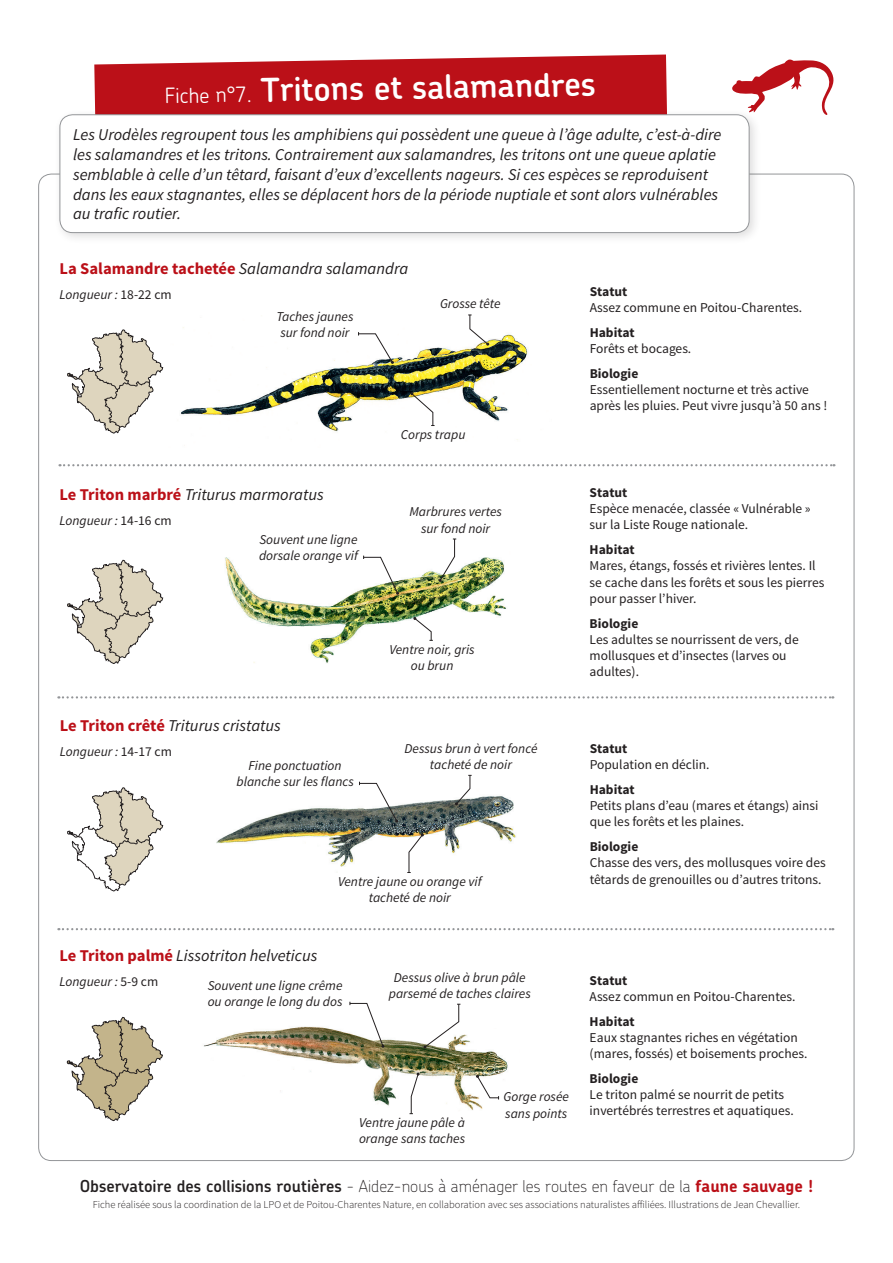
<style>
.page{position:relative;width:893px;height:1263px;background:#fff}
.page>*{position:absolute;margin:0;border:0;box-sizing:border-box;transform-origin:0 0}
.t1{font:600 33px "Chevin";color:#fff}
.t2{font:italic 16.5px/19.8px "Source Sans Pro";color:#231f20}
.t3{font:100 16.5px "Chevin";color:#231f20}
.t4{font:700 16.5px "Source Sans Pro";color:#bb1018}
.t5{font:13.5px/16.2px "Source Sans Pro";color:#231f20}
.t6{font:italic 13.5px/16.2px "Source Sans Pro";color:#231f20}
.t7{font:700 13.5px "Source Sans Pro";color:#231f20}
.t8{font:300 10.5px "Source Sans Pro";color:#231f20}
.s1{font-weight:300;font-size:21px}
.s2{font-weight:400;font-style:italic;color:#231f20}
.s3{font-style:normal}
.s4{font-weight:700;font-style:normal;color:#bb1018}
.s5{font-weight:600}
.s6{font-weight:700;color:#bb1018}
</style>
<div class="page">
<img style="left:180px;top:327px;width:348px;height:113px">
<img style="left:216px;top:774px;width:300px;height:93px">
<img style="left:225px;top:538px;width:281px;height:125px">
<img style="left:204px;top:1026px;width:304px;height:89px">
<svg style="left:94px;top:55px;width:573px;height:53px;background:#c0242c"></svg>
<div style="left:53px;top:108px;width:708px;height:136px;background:#231f20;opacity:.15"></div>
<div style="left:60px;top:115px;width:689px;height:118px;background:#fff;border-radius:13px"></div>
<div style="left:60px;top:114px;width:689px;height:119px;border:1px solid #939598;border-radius:13px"></div>
<svg style="left:60px;top:464px;width:774px;height:2px"></svg>
<svg style="left:468px;top:314px;width:21px;height:32px"></svg>
<svg style="left:410px;top:392px;width:25px;height:34px"></svg>
<svg style="left:67px;top:329px;width:96px;height:105px"></svg>
<svg style="left:358px;top:332px;width:36px;height:32px"></svg>
<svg style="left:58px;top:696px;width:775px;height:2px"></svg>
<svg style="left:413px;top:617px;width:20px;height:24px"></svg>
<svg style="left:439px;top:538px;width:17px;height:44px"></svg>
<svg style="left:67px;top:560px;width:96px;height:104px"></svg>
<svg style="left:363px;top:556px;width:36px;height:39px"></svg>
<svg style="left:732px;top:59px;width:102px;height:57px"></svg>
<svg style="left:58px;top:928px;width:775px;height:2px"></svg>
<svg style="left:67px;top:787px;width:96px;height:105px"></svg>
<svg style="left:407px;top:833px;width:17px;height:40px"></svg>
<svg style="left:455px;top:775px;width:17px;height:30px"></svg>
<svg style="left:359px;top:782px;width:39px;height:40px"></svg>
<svg style="left:67px;top:1017px;width:96px;height:104px"></svg>
<svg style="left:410px;top:1072px;width:10px;height:42px"></svg>
<svg style="left:423px;top:1003px;width:37px;height:45px"></svg>
<svg style="left:349px;top:1002px;width:35px;height:46px"></svg>
<svg style="left:476px;top:1075px;width:23px;height:24px"></svg>
<h1 class="t1" style="left:164px;top:70px;width:433px;rotate:-1deg"><span class="s1">Fiche n°7.</span> Tritons et salamandres</h1>
<p class="t2" style="left:73px;top:125px;width:650px">Les Urodèles regroupent tous les amphibiens qui possèdent une queue à l’âge adulte, c’est-à-dire les salamandres et les tritons. Contrairement aux salamandres, les tritons ont une queue aplatie semblable à celle d’un têtard, faisant d’eux d’excellents nageurs. Si ces espèces se reproduisent dans les eaux stagnantes, elles se déplacent hors de la période nuptiale et sont alors vulnérables au trafic routier.</p>
<p class="t4" style="left:60px;top:258px;width:350px">La Salamandre tachetée <span class="s2">Salamandra salamandra</span></p>
<p class="t6" style="left:60px;top:286px;width:114px">Longueur : <span class="s3">18-22 cm</span></p>
<p class="t6" style="left:276px;top:308px;width:79px">Taches jaunes sur fond noir</p>
<p class="t6" style="left:440px;top:296px;width:62px">Grosse tête</p>
<p class="t2" style="left:60px;top:485px;width:266px"><span class="s4">Le Triton marbré</span> Triturus marmoratus</p>
<p class="t6" style="left:60px;top:512px;width:114px">Longueur : <span class="s3">14-16 cm</span></p>
<p class="t6" style="left:259px;top:531px;width:100px">Souvent une ligne dorsale orange vif</p>
<p class="t6" style="left:401px;top:426px;width:66px">Corps trapu</p>
<p class="t6" style="left:409px;top:504px;width:94px;text-align:center">Marbrures vertes sur fond noir</p>
<p class="t6" style="left:389px;top:641px;width:87px;text-align:center">Ventre noir, gris ou brun</p>
<p class="t7" style="left:590px;top:283px;width:39px">Statut</p>
<p class="t5" style="left:590px;top:300px;width:214px">Assez commune en Poitou-Charentes.</p>
<p class="t7" style="left:590px;top:324px;width:47px">Habitat</p>
<p class="t5" style="left:590px;top:341px;width:103px">Forêts et bocages.</p>
<p class="t7" style="left:590px;top:365px;width:50px">Biologie</p>
<p class="t5" style="left:590px;top:382px;width:239px">Essentiellement nocturne et très active après les pluies. Peut vivre jusqu’à 50 ans !</p>
<p class="t7" style="left:590px;top:484px;width:39px">Statut</p>
<p class="t5" style="left:590px;top:501px;width:223px">Espèce menacée, classée « Vulnérable » sur la Liste Rouge nationale.</p>
<p class="t7" style="left:590px;top:541px;width:47px">Habitat</p>
<p class="t5" style="left:590px;top:558px;width:236px">Mares, étangs, fossés et rivières lentes. Il se cache dans les forêts et sous les pierres pour passer l’hiver.</p>
<p class="t7" style="left:590px;top:614px;width:50px">Biologie</p>
<p class="t5" style="left:590px;top:631px;width:211px">Les adultes se nourrissent de vers, de mollusques et d’insectes (larves ou adultes).</p>
<p class="t2" style="left:60px;top:716px;width:222px"><span class="s4">Le Triton crêté</span> Triturus cristatus</p>
<p class="t6" style="left:60px;top:743px;width:114px">Longueur : <span class="s3">14-17 cm</span></p>
<p class="t7" style="left:590px;top:740px;width:39px">Statut</p>
<p class="t5" style="left:590px;top:757px;width:121px">Population en déclin.</p>
<p class="t7" style="left:590px;top:781px;width:47px">Habitat</p>
<p class="t5" style="left:590px;top:798px;width:230px">Petits plans d’eau (mares et étangs) ainsi que les forêts et les plaines.</p>
<p class="t7" style="left:590px;top:838px;width:50px">Biologie</p>
<p class="t5" style="left:590px;top:855px;width:238px">Chasse des vers, des mollusques voire des têtards de grenouilles ou d’autres tritons.</p>
<p class="t6" style="left:405px;top:740px;width:134px">Dessus brun à vert foncé</p>
<p class="t6" style="left:249px;top:757px;width:95px">Fine ponctuation</p>
<p class="t6" style="left:430px;top:756px;width:84px">tacheté de noir</p>
<p class="t6" style="left:236px;top:774px;width:119px">blanche sur les flancs</p>
<p class="t6" style="left:338px;top:873px;width:145px;text-align:center">Ventre jaune ou orange vif tacheté de noir</p>
<p class="t2" style="left:60px;top:946px;width:259px"><span class="s4">Le Triton palmé</span> Lissotriton helveticus</p>
<p class="t6" style="left:60px;top:973px;width:100px">Longueur : <span class="s3">5-9 cm</span></p>
<p class="t7" style="left:590px;top:972px;width:39px">Statut</p>
<p class="t5" style="left:590px;top:989px;width:207px">Assez commun en Poitou-Charentes.</p>
<p class="t7" style="left:590px;top:1013px;width:47px">Habitat</p>
<p class="t5" style="left:590px;top:1030px;width:219px">Eaux stagnantes riches en végétation (mares, fossés) et boisements proches.</p>
<p class="t7" style="left:590px;top:1070px;width:50px">Biologie</p>
<p class="t5" style="left:590px;top:1087px;width:206px">Le triton palmé se nourrit de petits invertébrés terrestres et aquatiques.</p>
<p class="t6" style="left:389px;top:969px;width:144px;text-align:center">Dessus olive à brun pâle parsemé de taches claires</p>
<p class="t6" style="left:208px;top:977px;width:136px">Souvent une ligne crême ou orange le long du dos</p>
<p class="t6" style="left:504px;top:1089px;width:67px">Gorge rosée sans points</p>
<p class="t6" style="left:359px;top:1114px;width:108px">Ventre jaune pâle à orange sans taches</p>
<p class="t3" style="left:80px;top:1175px;width:735px"><span class="s5">Observatoire des collisions routières</span> - Aidez-nous à aménager les routes en faveur de la <span class="s6">faune sauvage !</span></p>
<p class="t8" style="left:93px;top:1198px;width:709px">Fiche réalisée sous la coordination de la LPO et de Poitou-Charentes Nature, en collaboration avec ses associations naturalistes affiliées. Illustrations de Jean Chevallier.</p>
</div>
